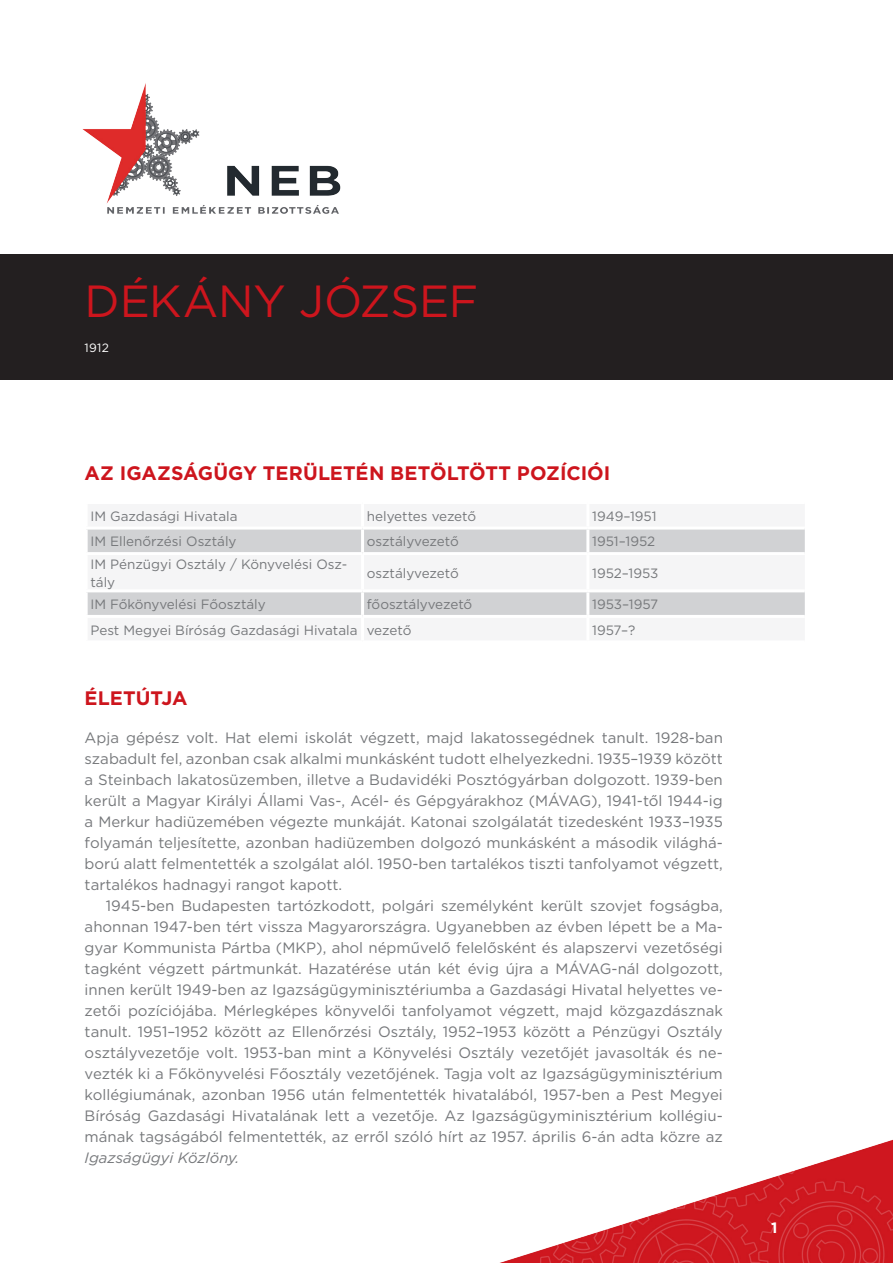
<style>
.page{position:relative;width:893px;height:1263px;background:#fff}
.page>*{position:absolute;margin:0;border:0;box-sizing:border-box;transform-origin:0 0}
.t1{font:45px "Gotham";letter-spacing:-.005em;color:#cd151d}
.t2{font:700 19.5px "Gotham";color:#cd151d}
.t3{font:15px/21px "Gotham";color:#76787b;text-align:justify}
.t4{font:italic 15px "Gotham";color:#76787b}
.t5{font:700 15px "Gotham";color:#fff}
.t6{font:13.5px/18px "Gotham";color:#76787b}
.t7{font:12px "Gotham";color:#fff}
</style>
<div class="page">
<img style="left:500px;top:1140px;width:393px;height:123px">
<div style="left:0;top:254px;width:893px;height:125px;background:#231f20"></div>
<img style="left:82px;top:83px;width:259px;height:131px">
<svg style="left:88px;top:530px;width:717px;height:85px;fill:#d1d2d4"></svg>
<hr style="left:361px;top:530px;width:3px;height:22px;background:#fff">
<hr style="left:586px;top:530px;width:3px;height:22px;background:#fff">
<hr style="left:85px;top:552px;width:278px;height:3px;background:#fff">
<hr style="left:363px;top:552px;width:225px;height:3px;background:#fff">
<hr style="left:588px;top:552px;width:217px;height:3px;background:#fff">
<hr style="left:85px;top:589px;width:278px;height:3px;background:#fff">
<hr style="left:363px;top:589px;width:225px;height:3px;background:#fff">
<hr style="left:588px;top:589px;width:217px;height:3px;background:#fff">
<hr style="left:361px;top:555px;width:3px;height:34px;background:#fff">
<hr style="left:361px;top:592px;width:3px;height:23px;background:#fff">
<hr style="left:586px;top:555px;width:3px;height:34px;background:#fff">
<hr style="left:586px;top:592px;width:3px;height:23px;background:#fff">
<h1 class="t1" style="left:85px;top:272px;width:335px">Dékány József</h1>
<p class="t7" style="left:85px;top:340px;width:26px">1912</p>
<h2 class="t2" style="left:85px;top:460px;width:527px">AZ IGAZSÁGÜGY TERÜLETÉN BETÖLTÖTT POZÍCIÓI</h2>
<p class="t6" style="left:90px;top:507px;width:149px">IM Gazdasági Hivatala</p>
<p class="t6" style="left:367px;top:507px;width:111px">helyettes vezető</p>
<p class="t6" style="left:592px;top:507px;width:66px">1949–1951</p>
<p class="t6" style="left:90px;top:532px;width:148px">IM Ellenőrzési Osztály</p>
<p class="t6" style="left:367px;top:532px;width:93px">osztályvezető</p>
<p class="t6" style="left:592px;top:532px;width:65px">1951–1952</p>
<p class="t6" style="left:90px;top:555px;width:259px">IM Pénzügyi Osztály / Könyvelési Osz&shy;tály</p>
<p class="t6" style="left:367px;top:564px;width:93px">osztályvezető</p>
<p class="t6" style="left:592px;top:564px;width:68px">1952–1953</p>
<p class="t6" style="left:90px;top:595px;width:177px">IM Főkönyvelési Főosztály</p>
<p class="t6" style="left:367px;top:595px;width:107px">főosztályvezető</p>
<p class="t6" style="left:592px;top:595px;width:68px">1953–1957</p>
<p class="t6" style="left:90px;top:620px;width:322px">Pest Megyei Bíróság Gazdasági Hivatala vezető</p>
<p class="t6" style="left:592px;top:620px;width:45px">1957–?</p>
<h2 class="t2" style="left:85px;top:685px;width:100px">ÉLETÚTJA</h2>
<p class="t3" style="left:85px;top:727px;width:640px">Apja gépész volt. Hat elemi iskolát végzett, majd lakatossegédnek tanult. 1928-ban szabadult fel, azonban csak alkalmi munkásként tudott elhelyezkedni. 1935–1939 között a Steinbach lakatosüzemben, illetve a Budavidéki Posztógyárban dolgozott. 1939-ben került a Magyar Királyi Állami Vas-, Acél- és Gépgyárakhoz (MÁVAG), 1941-től 1944-ig a Merkur hadiüzemében végezte munkáját. Katonai szolgálatát tizedesként 1933–1935 folyamán teljesítette, azonban hadiüzemben dolgozó munkásként a második világhá&shy;ború alatt felmentették a szolgálat alól. 1950-ben tartalékos tiszti tanfolyamot végzett, tartalékos hadnagyi rangot kapott.</p>
<p class="t3" style="left:85px;top:895px;width:640px;text-indent:21px">1945-ben Budapesten tartózkodott, polgári személyként került szovjet fogságba, ahonnan 1947-ben tért vissza Magyarországra. Ugyanebben az évben lépett be a Ma&shy;gyar Kommunista Pártba (MKP), ahol népművelő felelősként és alapszervi vezetőségi tagként végzett pártmunkát. Hazatérése után két évig újra a MÁVAG-nál dolgozott, innen került 1949-ben az Igazságügyminisztériumba a Gazdasági Hivatal helyettes ve&shy;zetői pozíciójába. Mérlegképes könyvelői tanfolyamot végzett, majd közgazdásznak tanult. 1951–1952 között az Ellenőrzési Osztály, 1952–1953 között a Pénzügyi Osztály osztályvezetője volt. 1953-ban mint a Könyvelési Osztály vezetőjét javasolták és ne&shy;vezték ki a Főkönyvelési Főosztály vezetőjének. Tagja volt az Igazságügyminisztérium kollégiumának, azonban 1956 után felmentették hivatalából, 1957-ben a Pest Megyei Bíróság Gazdasági Hivatalának lett a vezetője. Az Igazságügyminisztérium kollégiu&shy;mának tagságából felmentették, az erről szóló hírt az 1957. április 6-án adta közre az</p>
<p class="t4" style="left:85px;top:1148px;width:156px">Igazságügyi Közlöny.</p>
<p class="t5" style="left:771px;top:1218px;width:8px">1</p>
</div>
